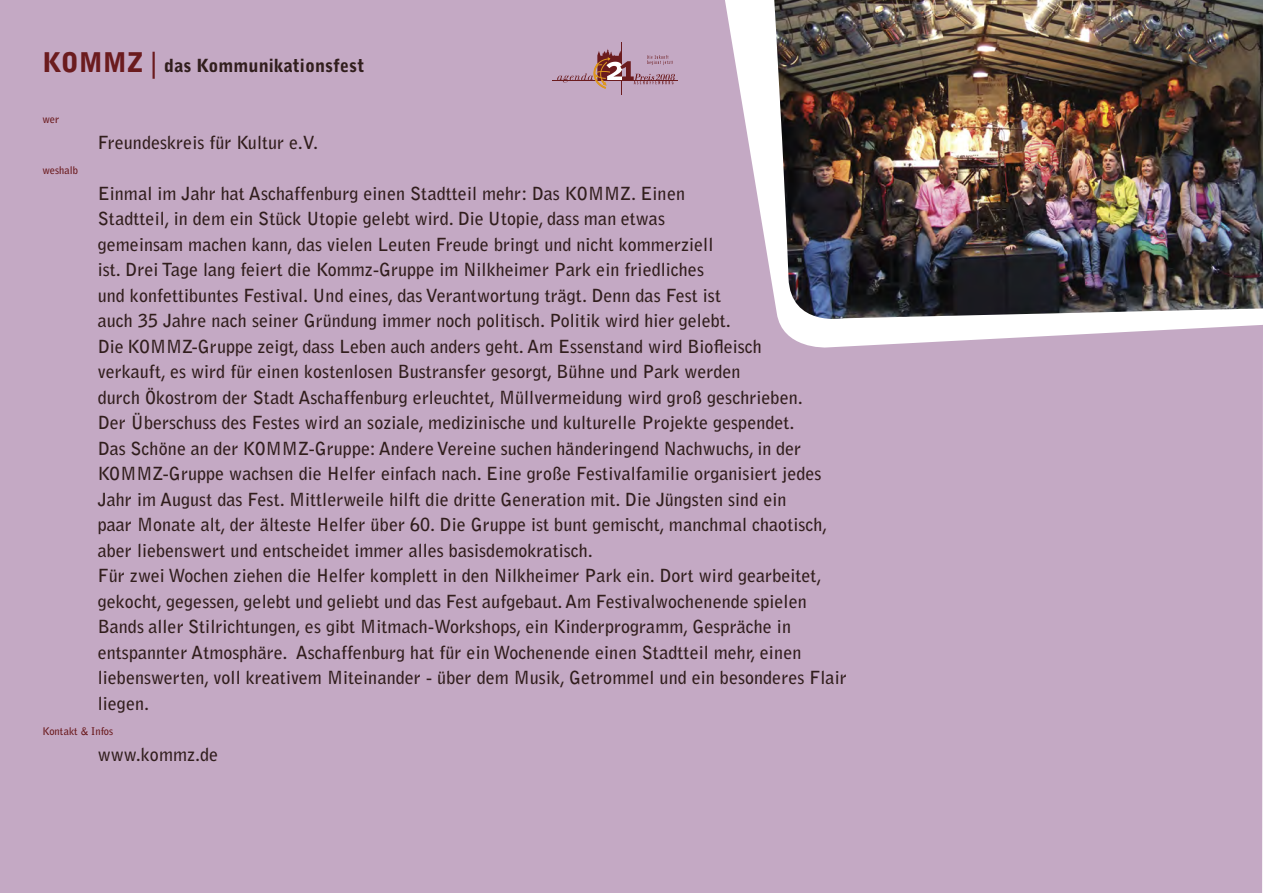
<style>
.page{position:relative;width:1263px;height:893px;background:#c4a9c4}
.page>*{position:absolute;margin:0;border:0;box-sizing:border-box;transform-origin:0 0}
.t1{font:700 18px/25.5px "Bell Gothic Std";letter-spacing:.005em;color:#311e1d}
.t2{font:900 18px "Bell Gothic Std";letter-spacing:.005em;color:#311e1d}
.t3{font:700 10.5px "Bell Gothic Std";letter-spacing:.005em;color:#6b1b1e}
.s1{font-size:27px;color:#6b1b1e}
.s2{font-weight:700;font-size:27px;color:#6b1b1e}
</style>
<div class="page">
<img style="left:774px;top:0;width:489px;height:320px">
<hr style="left:622px;top:43px;width:1px;height:52px;background:#6b1b1e">
<hr style="left:553px;top:80px;width:125px;height:1px;background:#6b1b1e">
<svg style="left:557px;top:48px;width:118px;height:41px;background:#b691a2"></svg>
<p class="t2" style="left:43px;top:55px;width:323px"><span class="s1">KOMMZ</span> <span class="s2">|</span> das Kommunikationsfest</p>
<p class="t3" style="left:43px;top:113px;width:18px">wer</p>
<p class="t1" style="left:98px;top:130px;width:222px">Freundeskreis für Kultur e.V.</p>
<p class="t1" style="left:98px;top:181px;width:750px">Einmal im Jahr hat Aschaffenburg einen Stadtteil mehr: Das KOMMZ. Einen<br>Stadtteil, in dem ein Stück Utopie gelebt wird. Die Utopie, dass man etwas<br>gemeinsam machen kann, das vielen Leuten Freude bringt und nicht kommerziell<br>ist. Drei Tage lang feiert die Kommz-Gruppe im Nilkheimer Park ein friedliches<br>und konfettibuntes Festival. Und eines, das Verantwortung trägt. Denn das Fest ist<br>auch 35 Jahre nach seiner Gründung immer noch politisch. Politik wird hier gelebt.<br>Die KOMMZ-Gruppe zeigt, dass Leben auch anders geht. Am Essenstand wird Biofleisch<br>verkauft, es wird für einen kostenlosen Bustransfer gesorgt, Bühne und Park werden<br>durch Ökostrom der Stadt Aschaffenburg erleuchtet, Müllvermeidung wird groß geschrieben.<br>Der Überschuss des Festes wird an soziale, medizinische und kulturelle Projekte gespendet.<br>Das Schöne an der KOMMZ-Gruppe: Andere Vereine suchen händeringend Nachwuchs, in der KOMMZ-Gruppe wachsen die Helfer einfach nach. Eine große Festivalfamilie organisiert jedes Jahr im August das Fest. Mittlerweile hilft die dritte Generation mit. Die Jüngsten sind ein<br>paar Monate alt, der älteste Helfer über 60. Die Gruppe ist bunt gemischt, manchmal chaotisch, aber liebenswert und entscheidet immer alles basisdemokratisch.<br>Für zwei Wochen ziehen die Helfer komplett in den Nilkheimer Park ein. Dort wird gearbeitet, gekocht, gegessen, gelebt und geliebt und das Fest aufgebaut. Am Festivalwochenende spielen Bands aller Stilrichtungen, es gibt Mitmach-Workshops, ein Kinderprogramm, Gespräche in entspannter Atmosphäre. Aschaffenburg hat für ein Wochenende einen Stadtteil mehr, einen liebenswerten, voll kreativem Miteinander - über dem Musik, Getrommel und ein besonderes Flair liegen.</p>
<p class="t1" style="left:98px;top:742px;width:122px">www.kommz.de</p>
<p class="t3" style="left:43px;top:164px;width:37px">weshalb</p>
<p class="t3" style="left:43px;top:725px;width:72px">Kontakt &amp; Infos</p>
</div>
